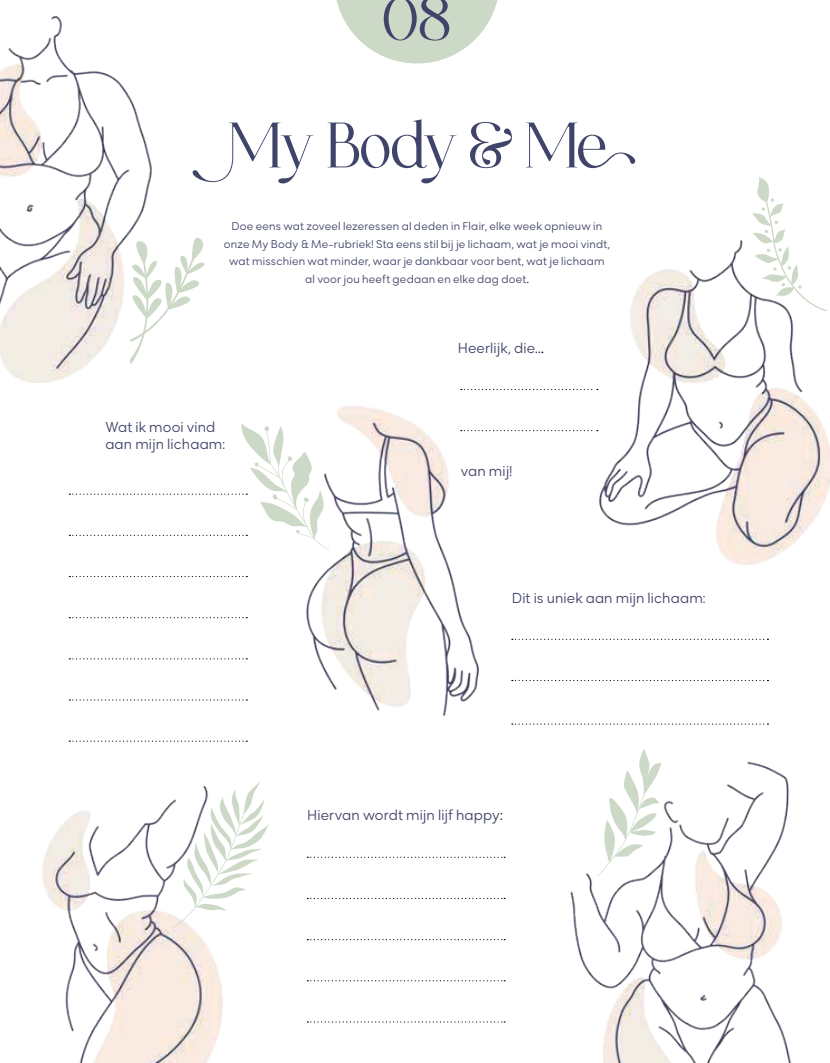
<style>
.page{position:relative;width:830px;height:1063px;background:#fff}
.page>*{position:absolute;margin:0;border:0;box-sizing:border-box;transform-origin:0 0}
.t1{font:64.05px "Cotta";letter-spacing:-.04em;color:#41446a}
.t2{font:60.3px "Cotta";color:#41446a}
.t3{font:300 13.95px/17px "Rozanova GEO";letter-spacing:.01em;color:#41446a}
.t4{font:300 10.8px/17.9px "Rozanova GEO";letter-spacing:.02em;color:#41446a;text-align:center}
.s1{color:#000}
</style>
<div class="page">
<img style="left:555px;top:240px;width:274px;height:325px">
<img style="left:42px;top:801px;width:181px;height:262px">
<img style="left:231px;top:388px;width:300px;height:336px">
<img style="left:570px;top:761px;width:222px;height:302px">
<img style="left:0;top:16px;width:152px;height:366px">
<svg style="left:597px;top:749px;width:64px;height:127px"></svg>
<svg style="left:127px;top:233px;width:78px;height:132px"></svg>
<svg style="left:172px;top:782px;width:97px;height:146px"></svg>
<svg style="left:751px;top:177px;width:75px;height:135px"></svg>
<svg style="left:336px;top:0;width:162px;height:64px"></svg>
<svg style="left:69px;top:617px;width:178px;height:1px"></svg>
<svg style="left:69px;top:658px;width:178px;height:1px"></svg>
<svg style="left:69px;top:699px;width:178px;height:2px"></svg>
<svg style="left:69px;top:741px;width:178px;height:1px"></svg>
<svg style="left:69px;top:576px;width:178px;height:1px"></svg>
<svg style="left:69px;top:424px;width:260px;height:126px"></svg>
<svg style="left:307px;top:980px;width:198px;height:1px"></svg>
<svg style="left:307px;top:1021px;width:198px;height:2px"></svg>
<svg style="left:307px;top:939px;width:198px;height:1px"></svg>
<svg style="left:307px;top:898px;width:198px;height:1px"></svg>
<svg style="left:307px;top:857px;width:198px;height:1px"></svg>
<svg style="left:460px;top:430px;width:137px;height:1px"></svg>
<svg style="left:460px;top:389px;width:137px;height:1px"></svg>
<svg style="left:511px;top:680px;width:257px;height:1px"></svg>
<svg style="left:511px;top:639px;width:257px;height:1px"></svg>
<svg style="left:511px;top:724px;width:257px;height:1px"></svg>
<h2 class="t2" style="left:382px;top:-20px;width:71px">08</h2>
<h1 class="t1" style="left:226px;top:103px;width:382px">My Body &amp; Me</h1>
<p class="t4" style="left:224px;top:218px;width:387px">Doe eens wat zoveel lezeressen al deden in Flair, elke week opnieuw in onze My Body &amp; Me-rubriek! Sta eens stil bij je lichaam, wat je mooi vindt, wat misschien wat minder, waar je dankbaar voor bent, wat je lichaam al voor jou heeft gedaan en elke dag doet<span class="s1">.</span></p>
<p class="t3" style="left:105px;top:420px;width:121px">Wat ik mooi vind aan mijn lichaam:</p>
<p class="t3" style="left:457px;top:342px;width:88px">Heerlijk, die..<span class="s1">.</span></p>
<p class="t3" style="left:460px;top:464px;width:53px">van mij!</p>
<p class="t3" style="left:511px;top:591px;width:195px">Dit is uniek aan mijn lichaam:</p>
<p class="t3" style="left:307px;top:808px;width:197px">Hiervan wordt mijn lijf happy<span class="s1">:</span></p>
</div>
